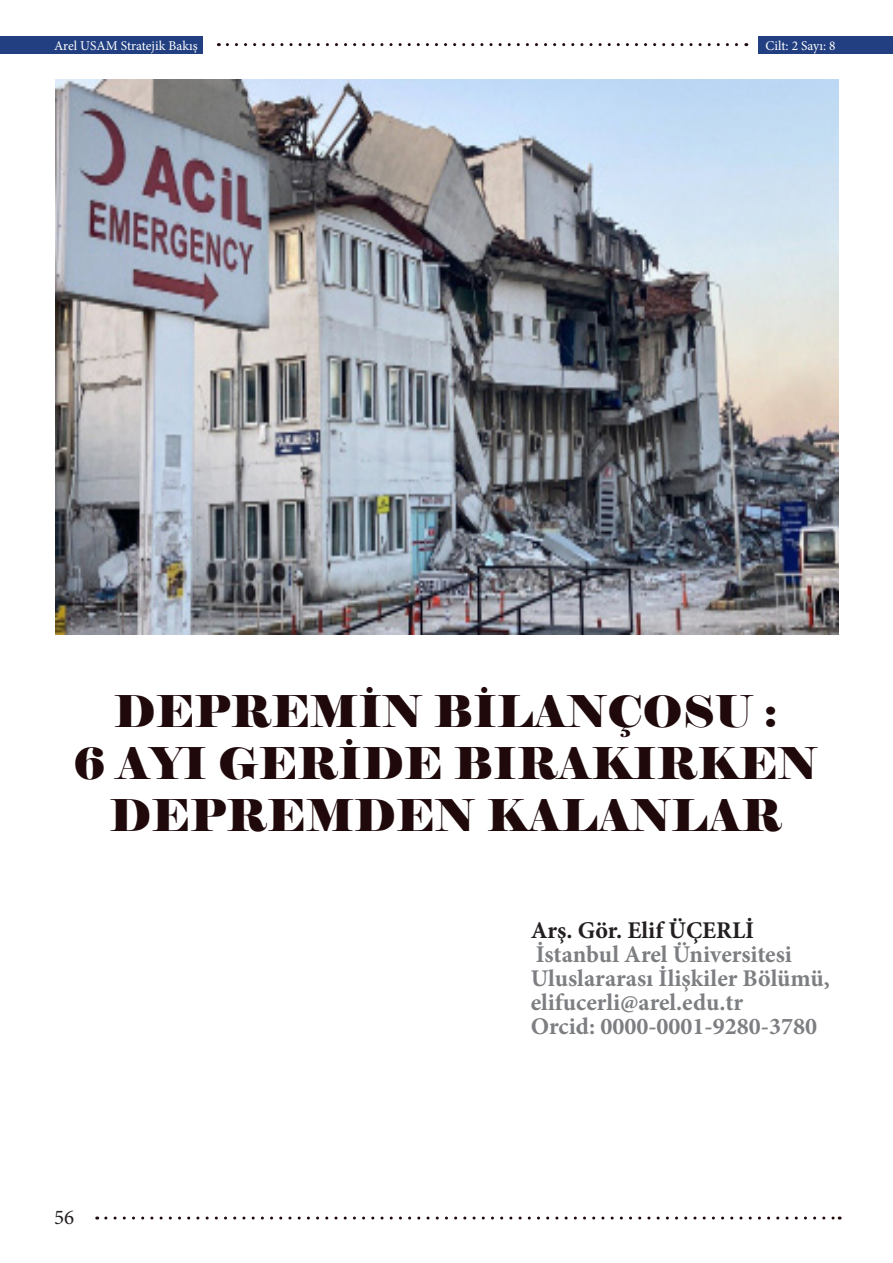
<style>
.page{position:relative;width:893px;height:1263px;background:#fff}
.page>*{position:absolute;margin:0;border:0;box-sizing:border-box;transform-origin:0 0}
.t1{font:43.5px "Elephant";color:#1f090b}
.t2{font:700 24px "Minion Pro";color:#7c7e81}
.t3{font:700 24px "Minion Pro";letter-spacing:.01em;color:#231f20}
.t4{font:21px "Minion Pro";color:#231f20}
.t5{font:13.5px "Minion Pro";color:#fff}
</style>
<div class="page">
<div style="left:0;top:36px;width:203px;height:18px;background:#213f81"></div>
<svg style="left:227px;top:43px;width:520px;height:3px"></svg>
<svg style="left:106px;top:1216px;width:734px;height:3px"></svg>
<div style="left:758px;top:36px;width:135px;height:18px;background:#213f81"></div>
<img style="left:55px;top:80px;width:784px;height:555px">
<p class="t5" style="left:54px;top:37px;width:145px">Arel USAM Stratejik Bakış</p>
<p class="t5" style="left:766px;top:37px;width:72px">Cilt: 2 Sayı: 8</p>
<p class="t1" style="left:114px;top:684px;width:665px">DEPREMİN BİLANÇOSU :</p>
<p class="t1" style="left:74px;top:736px;width:746px">6 AYI GERİDE BIRAKIRKEN</p>
<p class="t1" style="left:110px;top:788px;width:674px">DEPREMDEN KALANLAR</p>
<p class="t4" style="left:54px;top:1203px;width:22px">56</p>
<p class="t3" style="left:531px;top:913px;width:225px">Arş. Gör. Elif ÜÇERLİ</p>
<p class="t2" style="left:536px;top:937px;width:258px">İstanbul Arel Üniversitesi</p>
<p class="t2" style="left:531px;top:961px;width:301px">Uluslararası İlişkiler Bölümü,</p>
<p class="t2" style="left:531px;top:985px;width:214px">elifucerli@arel.edu.tr</p>
<p class="t2" style="left:531px;top:1009px;width:288px">Orcid: 0000-0001-9280-3780</p>
</div>
